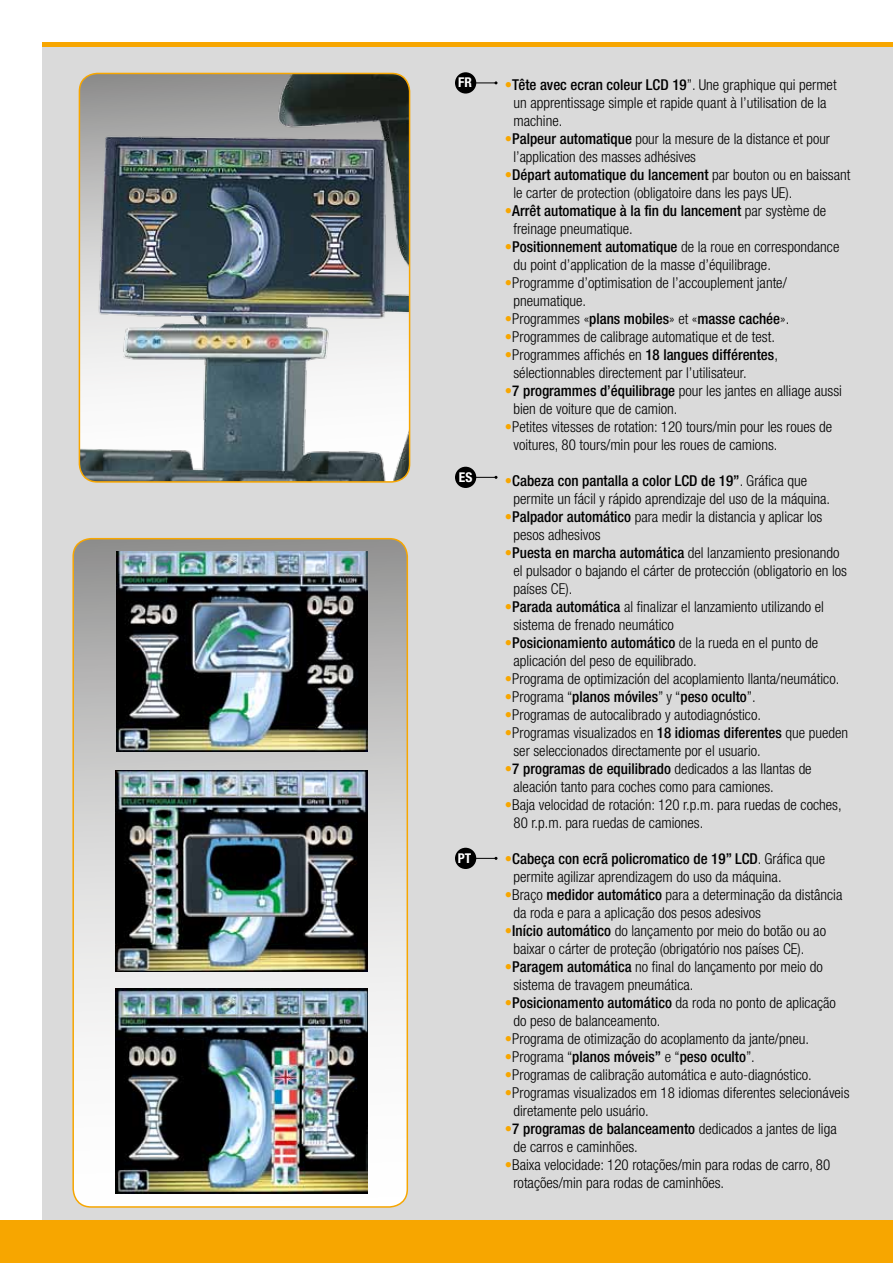
<style>
.page{position:relative;width:893px;height:1263px;background:#fff}
.page>*{position:absolute;margin:0;border:0;box-sizing:border-box;transform-origin:0 0}
.t1{font:300 condensed 15px/18px "Helvetica Neue LT Std";color:#000}
.t2{font:500 condensed 15px/18px "Helvetica Neue LT Std";color:#000}
.t3{font:700 condensed 13.5px "Helvetica Neue LT Std";color:#fff}
.s1{color:#f7a600}
.s2{font-weight:500}
.s3{font-weight:300;color:#f7a600}
.s4{font-weight:300}
</style>
<div class="page">
<div style="left:43px;top:42px;width:850px;height:1178px;background:#dadada"></div>
<div style="left:0;top:1220px;width:893px;height:43px;background:#f7a600"></div>
<div style="left:43px;top:42px;width:850px;height:5px;background:#f7a600"></div>
<img style="left:79px;top:73px;width:331px;height:409px">
<div style="left:79px;top:73px;width:331px;height:410px;border:2px solid #f7a600;border-radius:18px"></div>
<svg style="left:73px;top:539px;width:334px;height:666px"></svg>
<img style="left:117px;top:552px;width:251px;height:199px">
<img style="left:115px;top:770px;width:252px;height:202px">
<img style="left:115px;top:988px;width:253px;height:205px">
<div style="left:72px;top:538px;width:336px;height:670px;border:2px solid #f7a600;border-radius:18px"></div>
<hr style="left:463px;top:83px;width:33px;height:1px;background:#000">
<div style="left:455px;top:72px;width:21px;height:22px;background:#000;border-radius:50%"></div>
<hr style="left:463px;top:477px;width:33px;height:1px;background:#000">
<div style="left:455px;top:467px;width:21px;height:21px;background:#000;border-radius:50%"></div>
<hr style="left:463px;top:858px;width:33px;height:1px;background:#000">
<div style="left:455px;top:848px;width:21px;height:21px;background:#000;border-radius:50%"></div>
<p class="t3" style="left:458px;top:74px;width:15px">FR</p>
<p class="t3" style="left:459px;top:469px;width:15px">ES</p>
<p class="t3" style="left:458px;top:850px;width:15px">PT</p>
<p class="t1" style="left:513px;top:75px;width:325px;text-indent:-9px"><span class="s1">•</span><span class="s2">Tête avec ecran coleur LCD 19</span>”. Une graphique qui permet un apprentissage simple et rapide quant à l’utilisation de la machine.</p>
<p class="t1" style="left:513px;top:129px;width:318px;text-indent:-9px"><span class="s1">•</span><span class="s2">Palpeur automatique</span> pour la mesure de la distance et pour l’application des masses adhésives</p>
<p class="t1" style="left:513px;top:165px;width:338px;text-indent:-8px"><span class="s1">•</span><span class="s2">Départ automatique du lancement</span> par bouton ou en baissant le carter de protection (obligatoire dans les pays UE).</p>
<p class="t2" style="left:513px;top:201px;width:314px;text-indent:-9px"><span class="s3">•</span>Arrêt automatique à la fin du lancement <span class="s4">par système de freinage pneumatique.</span></p>
<p class="t1" style="left:513px;top:237px;width:327px;text-indent:-9px"><span class="s1">•</span><span class="s2">Positionnement automatique</span> de la roue en correspondance du point d’application de la masse d’équilibrage.</p>
<p class="t1" style="left:513px;top:273px;width:275px;text-indent:-9px"><span class="s1">•</span>Programme d’optimisation de l’accouplement jante/ pneumatique.</p>
<p class="t2" style="left:505px;top:309px;width:286px"><span class="s3">•</span><span class="s4">Programmes «</span>plans mobiles<span class="s4">» et «</span>masse cachée<span class="s4">».</span></p>
<p class="t1" style="left:505px;top:327px;width:271px"><span class="s1">•</span>Programmes de calibrage automatique et de test.</p>
<p class="t1" style="left:513px;top:345px;width:266px;text-indent:-9px"><span class="s1">•</span>Programmes affichés en <span class="s2">18 langues différentes</span>, sélectionnables directement par l’utilisateur.</p>
<p class="t1" style="left:513px;top:381px;width:330px;text-indent:-9px"><span class="s1">•</span><span class="s2">7 programmes d’équilibrage</span> pour les jantes en alliage aussi bien de voiture que de camion.</p>
<p class="t1" style="left:513px;top:417px;width:320px;text-indent:-9px"><span class="s1">•</span>Petites vitesses de rotation: 120 tours/min pour les roues de voitures, 80 tours/min pour les roues de camions.</p>
<p class="t1" style="left:513px;top:471px;width:318px;text-indent:-9px"><span class="s1">•</span><span class="s2">Cabeza con pantalla a color LCD de 19”</span>. Gráfica que permite un fácil y rápido aprendizaje del uso de la máquina.</p>
<p class="t1" style="left:513px;top:507px;width:310px;text-indent:-9px"><span class="s1">•</span><span class="s2">Palpador automático</span> para medir la distancia y aplicar los pesos adhesivos</p>
<p class="t1" style="left:513px;top:543px;width:335px;text-indent:-9px"><span class="s1">•</span><span class="s2">Puesta en marcha automática</span> del lanzamiento presionando el pulsador o bajando el cárter de protección (obligatorio en los países CE).</p>
<p class="t1" style="left:513px;top:597px;width:312px;text-indent:-9px"><span class="s1">•</span><span class="s2">Parada automática</span> al finalizar el lanzamiento utilizando el sistema de frenado neumático</p>
<p class="t1" style="left:513px;top:633px;width:306px;text-indent:-9px"><span class="s1">•</span><span class="s2">Posicionamiento automático</span> de la rueda en el punto de aplicación del peso de equilibrado.</p>
<p class="t1" style="left:505px;top:669px;width:336px"><span class="s1">•</span>Programa de optimización del acoplamiento llanta/neumático.</p>
<p class="t2" style="left:505px;top:687px;width:252px"><span class="s3">•</span><span class="s4">Programa “</span>planos móviles<span class="s4">” y “</span>peso oculto<span class="s4">”.</span></p>
<p class="t1" style="left:505px;top:705px;width:258px"><span class="s1">•</span>Programas de autocalibrado y autodiagnóstico.</p>
<p class="t1" style="left:513px;top:723px;width:336px;text-indent:-9px"><span class="s1">•</span>Programas visualizados en <span class="s2">18 idiomas diferentes</span> que pueden ser seleccionados directamente por el usuario.</p>
<p class="t1" style="left:513px;top:759px;width:300px;text-indent:-9px"><span class="s1">•</span><span class="s2">7 programas de equilibrado</span> dedicados a las llantas de aleación tanto para coches como para camiones.</p>
<p class="t1" style="left:513px;top:795px;width:330px;text-indent:-9px"><span class="s1">•</span>Baja velocidad de rotación: 120 r.p.m. para ruedas de coches,<br>80 r.p.m. para ruedas de camiones.</p>
<p class="t1" style="left:513px;top:849px;width:313px;text-indent:-9px"><span class="s1">•</span><span class="s2">Cabeça con ecrã policromatico de 19” LCD</span>. Gráfica que permite agilizar aprendizagem do uso da máquina.</p>
<p class="t1" style="left:513px;top:885px;width:330px;text-indent:-9px"><span class="s1">•</span>Braço <span class="s2">medidor automático</span> para a determinação da distância da roda e para a aplicação dos pesos adesivos</p>
<p class="t1" style="left:513px;top:921px;width:314px;text-indent:-9px"><span class="s1">•</span><span class="s2">Início automático</span> do lançamento por meio do botão ou ao baixar o cárter de proteção (obrigatório nos países CE).</p>
<p class="t1" style="left:513px;top:957px;width:311px;text-indent:-9px"><span class="s1">•</span><span class="s2">Paragem automática</span> no final do lançamento por meio do sistema de travagem pneumática.</p>
<p class="t1" style="left:513px;top:993px;width:324px;text-indent:-9px"><span class="s1">•</span><span class="s2">Posicionamento automático</span> da roda no ponto de aplicação do peso de balanceamento.</p>
<p class="t1" style="left:505px;top:1029px;width:306px"><span class="s1">•</span>Programa de otimização do acoplamento da jante/pneu.</p>
<p class="t2" style="left:505px;top:1047px;width:251px"><span class="s3">•</span><span class="s4">Programa “</span>planos móveis” <span class="s4">e “</span>peso oculto<span class="s4">”.</span></p>
<p class="t1" style="left:505px;top:1065px;width:308px"><span class="s1">•</span>Programas de calibração automática e auto-diagnóstico.</p>
<p class="t1" style="left:513px;top:1083px;width:338px;text-indent:-9px"><span class="s1">•</span>Programas visualizados em 18 idiomas diferentes selecionáveis diretamente pelo usuário.</p>
<p class="t1" style="left:513px;top:1119px;width:325px;text-indent:-9px"><span class="s1">•</span><span class="s2">7 programas de balanceamento</span> dedicados a jantes de liga de carros e caminhões.</p>
<p class="t1" style="left:513px;top:1155px;width:318px;text-indent:-9px"><span class="s1">•</span>Baixa velocidade: 120 rotações/min para rodas de carro, 80 rotações/min para rodas de caminhões.</p>
</div>
